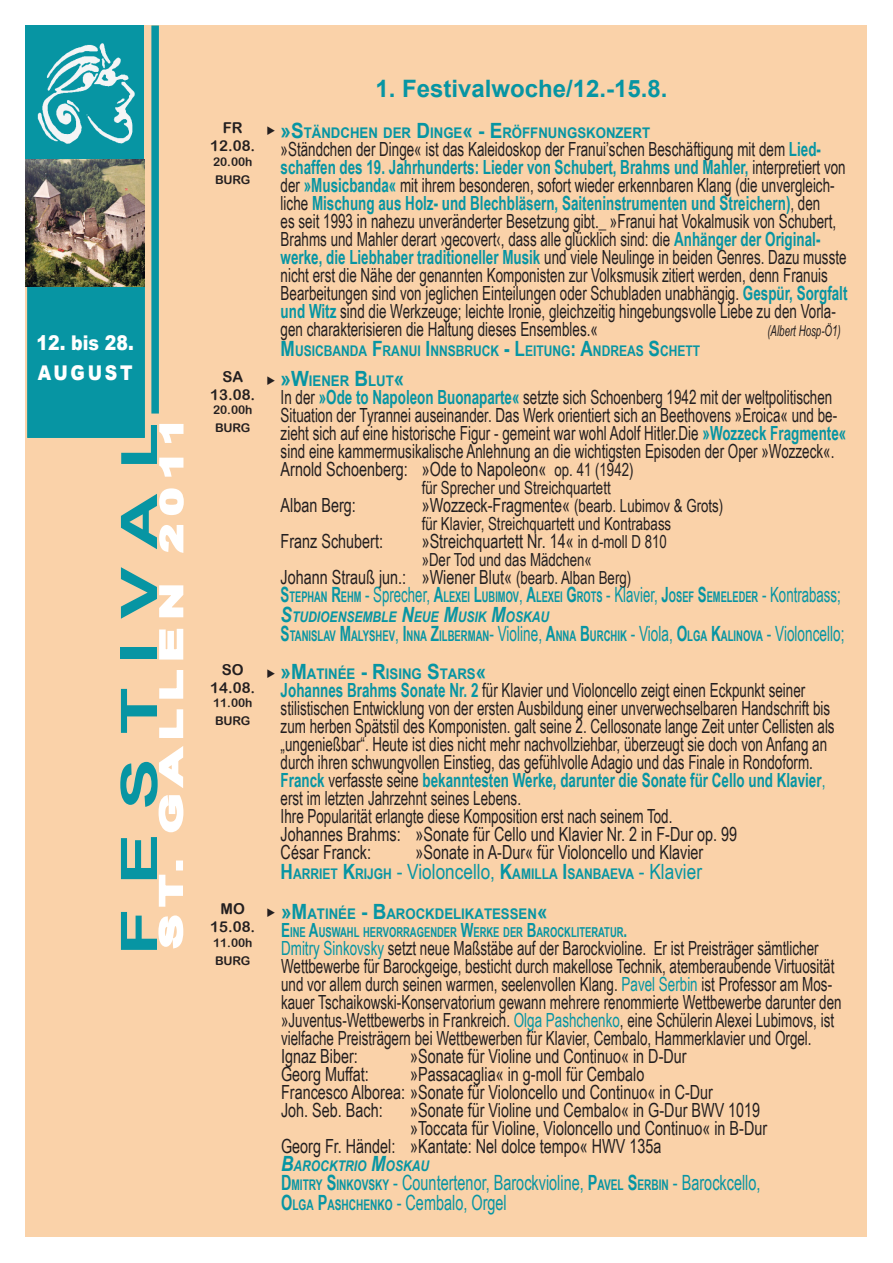
<style>
.page{position:relative;width:893px;height:1263px;background:#fff}
.page>*{position:absolute;margin:0;border:0;box-sizing:border-box;transform-origin:0 0}
.t1{font:700 50.4px "Arial";letter-spacing:.305em;color:#0795a3;scale:1.53 1}
.t2{font:700 29.55px "Arial";letter-spacing:.16em;color:#fff;scale:1.72 1}
.t3{font:700 24px "Arial";color:#0795a3}
.t4{font:21px/19.5px "Arial Narrow";color:#0795a3;scale:.84 1}
.t5{font:900 20.25px/30px "Arial";letter-spacing:.125em;color:#fff;scale:.85 1}
.t6{font:19.5px/18px "Arial Narrow";color:#231f20;scale:.84 1}
.t7{font:19.5px/18px "Arial Narrow";color:#231f20;scale:.9 1}
.t8{font:18px/18px "Arial Narrow";color:#231f20;scale:.9 1}
.t9{font:15px "Arial Rounded MT Bold";color:#231f20}
.t10{font:italic 15px "Arial Narrow";color:#231f20;scale:.79 1}
.t11{font:700 14.7px/19.5px "Arial Narrow";color:#0795a3;scale:.77 1}
.t12{font:700 14.7px "Arial";color:#0795a3;scale:.9 1}
.t13{font:700 14.7px "Arial Narrow";color:#0795a3}
.t14{font:italic 700 14.7px "Arial Narrow";color:#0795a3}
.t15{font:700 13.65px "Arial Narrow";color:#0795a3;scale:.84 1}
.t16{font:12px "Arial Rounded MT Bold";color:#231f20}
.s1{font-size:21px}
.s2{font-weight:700;color:#0795a3}
.s3{font-size:18px}
.s4{font-size:19.5px}
.s5{font-weight:400;font-size:21px}
.s6{font-style:italic;font-size:21px}
.s7{font-style:italic}
.s8{color:#0795a3}
.s9{font-weight:700}
.s10{font-weight:700;font-size:14.7px}
</style>
<div class="page">
<div style="left:26px;top:26px;width:841px;height:1211px;background:#facfa4"></div>
<svg style="left:158px;top:874px;width:26px;height:75px"></svg>
<div style="left:176px;top:860px;width:7px;height:10px;border:3px solid #fff"></div>
<svg style="left:158px;top:709px;width:26px;height:124px"></svg>
<svg style="left:159px;top:670px;width:25px;height:29px"></svg>
<svg style="left:159px;top:628px;width:25px;height:32px"></svg>
<svg style="left:159px;top:585px;width:25px;height:33px"></svg>
<svg style="left:159px;top:525px;width:25px;height:28px"></svg>
<svg style="left:159px;top:488px;width:25px;height:28px"></svg>
<svg style="left:159px;top:457px;width:25px;height:20px"></svg>
<svg style="left:159px;top:423px;width:25px;height:20px"></svg>
<div style="left:151px;top:26px;width:8px;height:388px;background:#0795a3"></div>
<img style="left:26px;top:26px;width:119px;height:260px">
<div style="left:27px;top:286px;width:118px;height:152px;background:#0795a3;border:1px solid #0795a3"></div>
<p class="t5" style="left:37px;top:327px;width:116px">12. bis 28.<br>AUGUST</p>
<p class="t1" style="left:106px;top:955px;width:350px;rotate:-90deg">FESTIVAL</p>
<p class="t2" style="left:152px;top:948px;width:310px;rotate:-90deg">ST. GALLEN 2011</p>
<p class="t9" style="left:223px;top:119px;width:21px">FR</p>
<p class="t9" style="left:210px;top:137px;width:47px">12.08.</p>
<p class="t16" style="left:213px;top:154px;width:41px">20.00h</p>
<p class="t16" style="left:215px;top:172px;width:37px">BURG</p>
<p class="t9" style="left:222px;top:368px;width:22px">SA</p>
<p class="t9" style="left:210px;top:386px;width:47px">13.08.</p>
<p class="t16" style="left:213px;top:403px;width:41px">20.00h</p>
<p class="t16" style="left:215px;top:421px;width:37px">BURG</p>
<p class="t9" style="left:222px;top:661px;width:23px">SO</p>
<p class="t9" style="left:210px;top:679px;width:47px">14.08.</p>
<p class="t16" style="left:213px;top:696px;width:41px">11.00h</p>
<p class="t16" style="left:215px;top:714px;width:37px">BURG</p>
<p class="t9" style="left:221px;top:900px;width:26px">MO</p>
<p class="t9" style="left:210px;top:918px;width:47px">15.08.</p>
<p class="t16" style="left:213px;top:935px;width:41px">11.00h</p>
<p class="t16" style="left:215px;top:953px;width:37px">BURG</p>
<p class="t3" style="left:375px;top:73px;width:294px">1. Festivalwoche/12.-15.8.</p>
<p class="t12" style="left:281px;top:123px;width:412px"><span class="s1">»S</span>TÄNDCHEN DER <span class="s1">D</span>INGE<span class="s1">« - E</span>RÖFFNUNGSKONZERT</p>
<p class="t6" style="left:281px;top:140px;width:676px">»Ständchen der Dinge« ist das Kaleidoskop der Franui’schen Beschäftigung mit dem <span class="s2">Lied&shy;schaffen des 19. Jahrhunderts: Lieder von Schubert, Brahms und Mahler,</span> interpretiert von der <span class="s2">»Musicbanda«</span> mit ihrem besonderen, sofort wieder erkennbaren Klang (die unvergleich&shy;liche <span class="s2">Mischung aus Holz- und Blechbläsern, Saiteninstrumenten und Streichern)</span>, den<br>es seit 1993 in nahezu unveränderter Besetzung gibt._ »Franui hat Vokalmusik von Schubert, Brahms und Mahler derart ›gecovert‹, dass alle glücklich sind: die <span class="s2">Anhänger der Original&shy;werke, die Liebhaber traditioneller Musik</span> und viele Neulinge in beiden Genres. Dazu musste nicht erst die Nähe der genannten Komponisten zur Volksmusik zitiert werden, denn Franuis Bearbeitungen sind von jeglichen Einteilungen oder Schubladen unabhängig. <span class="s2">Gespür, Sorgfalt und Witz</span> sind die Werkzeuge; leichte Ironie, gleichzeitig hingebungsvolle Liebe zu den Vorla&shy;gen charakterisieren die Haltung dieses Ensembles.«</p>
<p class="t10" style="left:767px;top:320px;width:94px">(Albert Hosp-Ö1)</p>
<p class="t13" style="left:281px;top:339px;width:421px"><span class="s1">M</span> USICBANDA <span class="s1">F</span>RANUI <span class="s1">I</span> NNSBRUCK <span class="s1">- L</span>EITUNG<span class="s1">: A</span>NDREAS <span class="s1">S</span>CHETT</p>
<p class="t12" style="left:281px;top:371px;width:139px"><span class="s1">»W</span>IENER <span class="s1">B</span>LUT<span class="s1">«</span></p>
<p class="t6" style="left:281px;top:388px;width:675px">In der <span class="s2">»Ode to Napoleon Buonaparte«</span> setzte sich Schoenberg 1942 mit der weltpolitischen Situation der Tyrannei auseinander. Das Werk orientiert sich an Beethovens »Eroica« und be&shy;zieht sich auf eine historische Figur - gemeint war wohl Adolf Hitler.Die <span class="s2">»Wozzeck Fragmente« </span>sind eine kammermusikalische Anlehnung an die wichtigsten Episoden der Oper »Wozzeck«.<br>Arnold Schoenberg: »Ode to Napoleon« <span class="s3">op. 41 (1942)</span></p>
<p class="t8" style="left:422px;top:478px;width:212px">für Sprecher und Streichquartett</p>
<p class="t7" style="left:281px;top:496px;width:85px">Alban Berg:</p>
<p class="t8" style="left:422px;top:496px;width:337px"><span class="s4">»Wozzeck-Fragmente«</span> (bearb. Lubimov &amp; Grots) für Klavier, Streichquartett und Kontrabass</p>
<p class="t7" style="left:281px;top:532px;width:115px">Franz Schubert:</p>
<p class="t7" style="left:422px;top:532px;width:274px">»Streichquartett Nr. 14« <span class="s3">in d-moll D 810</span></p>
<p class="t8" style="left:422px;top:550px;width:191px">»Der Tod und das Mädchen«</p>
<p class="t7" style="left:281px;top:568px;width:391px">Johann Strauß jun.: »Wiener Blut« <span class="s3">(bearb. Alban Berg)</span></p>
<p class="t11" style="left:281px;top:587px;width:734px"><span class="s1">S</span>TEPHAN <span class="s1">R</span>EHM <span class="s5">- Sprecher,</span> <span class="s1">A</span>LEXEI <span class="s1">L</span>UBIMOV<span class="s5">,</span> <span class="s1">A</span>LEXEI <span class="s1">G</span>ROTS <span class="s5">- Klavier,</span> <span class="s1">J</span>OSEF <span class="s1">S</span>EMELEDER <span class="s5">- Kontrabass;<br></span><span class="s6">S</span><span class="s7">TUDIOENSEMBLE</span> <span class="s6">N</span><span class="s7">EUE</span> <span class="s6">M</span><span class="s7">USIK</span> <span class="s6">M</span><span class="s7">OSKAU<br></span><span class="s1">S</span>TANISLAV <span class="s1">M</span>ALYSHEV<span class="s5">,</span> <span class="s1">I</span> NNA <span class="s1">Z</span>ILBERMAN<span class="s5">- Violine,</span> <span class="s1">A</span>NNA <span class="s1">B</span>URCHIK <span class="s5">- Viola,</span> <span class="s1">O</span>LGA <span class="s1">K</span>ALINOVA <span class="s5">- Violoncello;</span></p>
<p class="t12" style="left:281px;top:664px;width:230px"><span class="s1">»M</span>ATINÉE <span class="s1">- R</span>ISING <span class="s1">S</span>TARS<span class="s1">«</span></p>
<p class="t6" style="left:281px;top:681px;width:661px"><span class="s2">Johannes Brahms Sonate Nr. 2</span> für Klavier und Violoncello zeigt einen Eckpunkt seiner stilistischen Entwicklung von der ersten Ausbildung einer unverwechselbaren Handschrift bis zum herben Spätstil des Komponisten. galt seine 2. Cellosonate lange Zeit unter Cellisten als „ungenießbar“. Heute ist dies nicht mehr nachvollziehbar, überzeugt sie doch von Anfang an durch ihren schwungvollen Einstieg, das gefühlvolle Adagio und das Finale in Rondoform.<br><span class="s2">Franck</span> verfasste seine <span class="s2">bekanntesten Werke, darunter die Sonate für Cello und Klavier</span><span class="s8">, </span>erst im letzten Jahrzehnt seines Lebens.</p>
<p class="t6" style="left:281px;top:807px;width:468px">Ihre Popularität erlangte diese Komposition erst nach seinem Tod.</p>
<p class="t7" style="left:281px;top:825px;width:509px">Johannes Brahms: »Sonate für Cello und Klavier Nr. 2 in F-Dur op. 99<br>César Franck:</p>
<p class="t7" style="left:416px;top:843px;width:321px">»Sonate in A-Dur« für Violoncello und Klavier</p>
<p class="t13" style="left:281px;top:863px;width:423px"><span class="s1">H</span>ARRIET <span class="s1">K</span>RIJGH <span class="s5">- Violoncello,</span> <span class="s1">K</span>AMILLA <span class="s1">I</span>SANBAEVA <span class="s5">- Klavier</span></p>
<p class="t12" style="left:281px;top:904px;width:298px"><span class="s1">»M</span>ATINÉE <span class="s1">- B</span>AROCKDELIKATESSEN<span class="s1">«</span></p>
<p class="t15" style="left:281px;top:921px;width:414px"><span class="s4">E</span>INE <span class="s4">A</span>USWAHL HERVORRAGENDER <span class="s4">W</span>ERKE DER <span class="s4">B</span>AROCKLITERATUR<span class="s4">.</span></p>
<p class="t6" style="left:281px;top:938px;width:669px"><span class="s8">Dmitry Sinkovsky</span> setzt neue Maßstäbe auf der Barockvioline. Er ist Preisträger sämtlicher Wettbewerbe für Barockgeige, besticht durch makellose Technik, atemberaubende Virtuosität und vor allem durch seinen warmen, seelenvollen Klang. <span class="s8">Pavel Serbin</span> ist Professor am Mos&shy;kauer Tschaikowski-Konservatorium gewann mehrere renommierte Wettbewerbe darunter den »Juventus-Wettbewerbs in Frankreich. <span class="s8">Olga Pashchenko</span>, eine Schülerin Alexei Lubimovs, ist vielfache Preisträgern bei Wettbewerben für Klavier, Cembalo, Hammerklavier und Orgel.<br>Ignaz Biber:</p>
<p class="t7" style="left:410px;top:1046px;width:309px">»Sonate für Violine und Continuo« in D-Dur</p>
<p class="t7" style="left:281px;top:1064px;width:481px;text-indent:129px">»Passacaglia« in g-moll für Cembalo<br>Francesco Alborea: »Sonate für Violoncello und Continuo« in C-Dur<br>Joh. Seb. Bach:</p>
<p class="t7" style="left:281px;top:1064px;width:99px">Georg Muffat:</p>
<p class="t7" style="left:410px;top:1100px;width:391px">»Sonate für Violine und Cembalo« in G-Dur BWV 1019</p>
<p class="t7" style="left:410px;top:1118px;width:398px">»Toccata für Violine, Violoncello und Continuo« in B-Dur</p>
<p class="t7" style="left:281px;top:1136px;width:424px">Georg Fr. Händel: »Kantate: Nel dolce tempo« HWV 135a</p>
<p class="t14" style="left:281px;top:1154px;width:150px"><span class="s1">B</span>AROCKTRIO <span class="s1">M</span>OSKAU</p>
<p class="t4" style="left:281px;top:1172px;width:572px"><span class="s9">D</span><span class="s10">MITRY</span> <span class="s9">S</span><span class="s10">INKOVSKY</span> - Countertenor, Barockvioline, <span class="s9">P</span><span class="s10">AVEL</span> <span class="s9">S</span><span class="s10">ERBIN</span> - Barockcello,<br><span class="s9">O</span><span class="s10">LGA</span> <span class="s9">P</span><span class="s10">ASHCHENKO</span> - Cembalo, Orgel</p>
</div>
